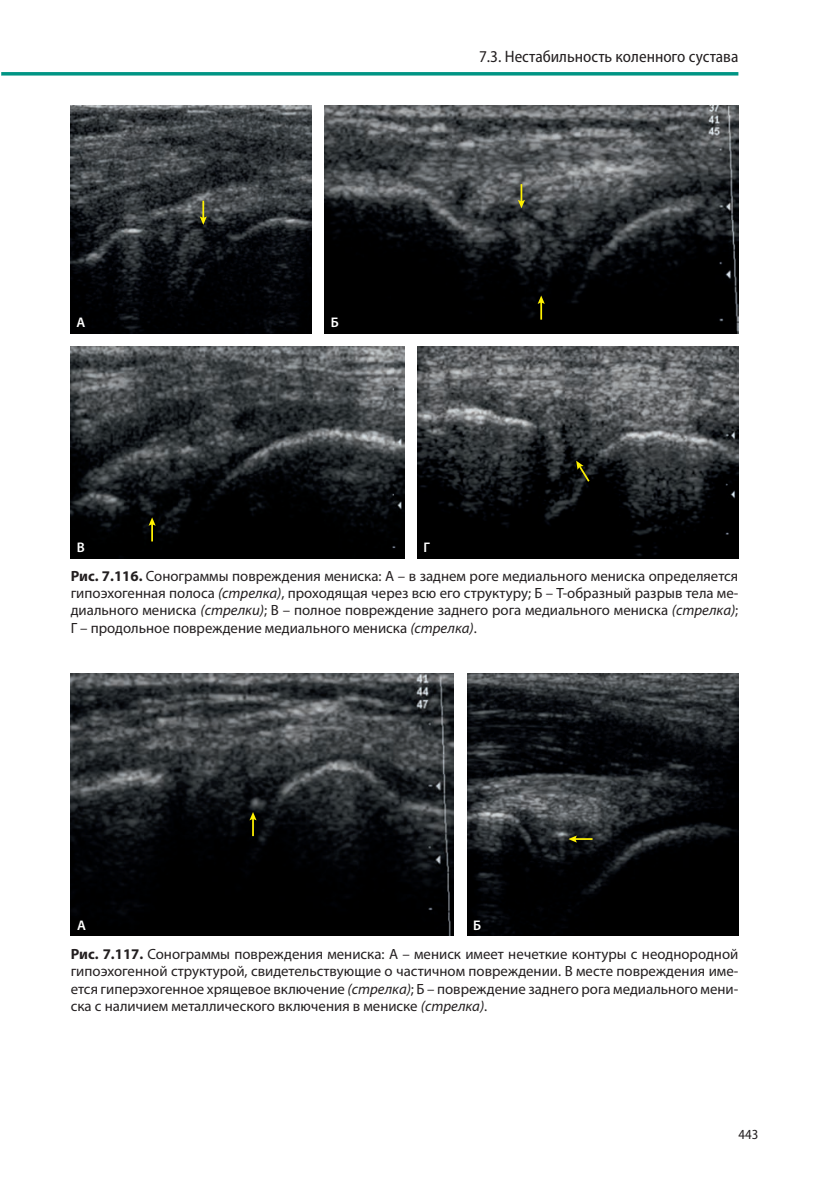
<style>
.page{position:relative;width:819px;height:1191px;background:#fff}
.page>*{position:absolute;margin:0;border:0;box-sizing:border-box;transform-origin:0 0}
.t1{font:semi-condensed 16.62px "Myriad Pro";color:#231f20}
.t2{font:14.88px/17.5px "Myriad Pro";color:#231f20;text-align:justify}
.t3{font:600 14px "Myriad Pro";color:#fff}
.t4{font:semi-condensed 14px "Myriad Pro";color:#231f20}
.s1{font-weight:700}
.s2{font-style:italic}
</style>
<div class="page">
<svg style="left:1px;top:72px;width:737px;height:4px;background:#20a293"></svg>
<img style="left:71px;top:106px;width:240px;height:227px">
<img style="left:324px;top:106px;width:414px;height:227px">
<img style="left:71px;top:346px;width:333px;height:212px">
<img style="left:417px;top:346px;width:321px;height:212px">
<svg style="left:200px;top:201px;width:7px;height:24px"></svg>
<svg style="left:518px;top:184px;width:7px;height:24px"></svg>
<svg style="left:537px;top:295px;width:7px;height:25px"></svg>
<svg style="left:148px;top:517px;width:8px;height:24px"></svg>
<svg style="left:576px;top:461px;width:15px;height:22px"></svg>
<img style="left:71px;top:674px;width:382px;height:261px">
<img style="left:467px;top:674px;width:271px;height:261px">
<svg style="left:249px;top:812px;width:7px;height:24px"></svg>
<svg style="left:568px;top:835px;width:24px;height:7px"></svg>
<p class="t3" style="left:76px;top:314px;width:10px">А</p>
<p class="t3" style="left:331px;top:314px;width:10px">Б</p>
<p class="t1" style="left:479px;top:47px;width:261px">7.3. Нестабильность коленного сустава</p>
<p class="t3" style="left:77px;top:539px;width:10px">В</p>
<p class="t3" style="left:423px;top:539px;width:8px">Г</p>
<p class="t2" style="left:71px;top:566px;width:669px"><span class="s1">Рис. 7.116.</span> Сонограммы повреждения мениска: А – в заднем роге медиального мениска определяется гипоэхогенная полоса <span class="s2">(стрелка)</span>, проходящая через всю его структуру; Б – Т-образный разрыв тела ме&shy;диального мениска <span class="s2">(стрелки)</span>; В – полное повреждение заднего рога медиального мениска <span class="s2">(стрелка)</span>; Г – продольное повреждение медиального мениска <span class="s2">(стрелка)</span>.</p>
<p class="t3" style="left:77px;top:917px;width:10px">А</p>
<p class="t3" style="left:473px;top:917px;width:10px">Б</p>
<p class="t2" style="left:71px;top:945px;width:669px"><span class="s1">Рис. 7.117.</span> Сонограммы повреждения мениска: А – мениск имеет нечеткие контуры с неоднородной гипоэхогенной структурой, свидетельствующие о частичном повреждении. В месте повреждения име&shy;ется гиперэхогенное хрящевое включение <span class="s2">(стрелка)</span>; Б – повреждение заднего рога медиального мени&shy;ска с наличием металлического включения в мениске <span class="s2">(стрелка)</span>.</p>
<p class="t4" style="left:738px;top:1125px;width:21px">443</p>
</div>
